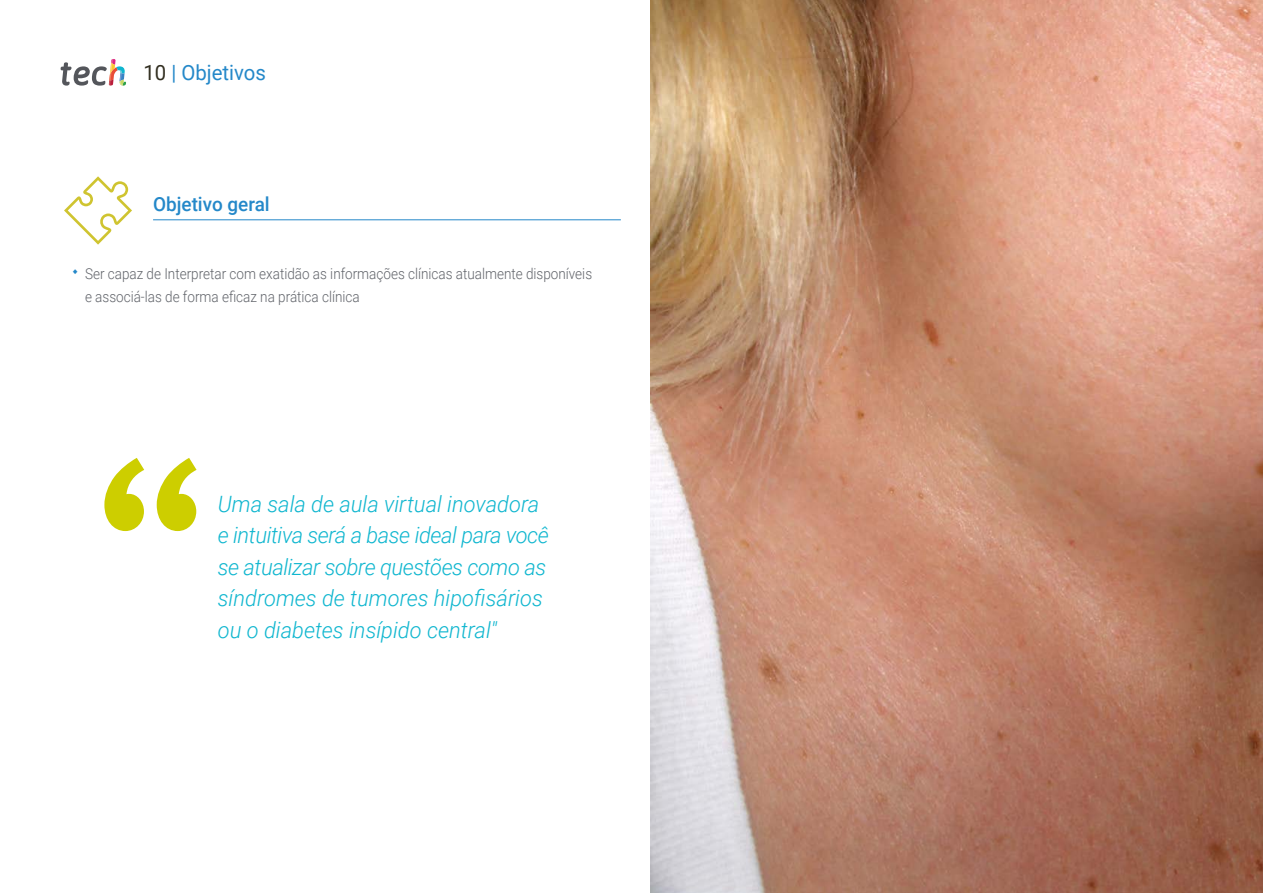
<style>
.page{position:relative;width:1263px;height:893px;background:#fff}
.page>*{position:absolute;margin:0;border:0;box-sizing:border-box;transform-origin:0 0}
.t1{font:italic 300 22.5px/31.5px "Roboto";color:#0fb6cf}
.t2{font:21px "Roboto";color:#2488c9}
.t3{font:500 19.5px "Roboto";color:#2488c9}
.t4{font:300 15px/22.5px "Roboto";color:#61646a;scale:.9 1}
.s1{color:#312e20}
</style>
<div class="page">
<hr style="left:153px;top:219px;width:468px;height:1px;background:#2488c9">
<svg style="left:64px;top:176px;width:68px;height:69px"></svg>
<svg style="left:61px;top:59px;width:65px;height:27px"></svg>
<img style="left:651px;top:0;width:612px;height:893px">
<svg style="left:104px;top:458px;width:93px;height:73px"></svg>
<p class="t2" style="left:144px;top:57px;width:124px"><span class="s1">10</span> | Objetivos</p>
<p class="t3" style="left:153px;top:191px;width:118px">Objetivo geral</p>
<p class="t4" style="left:85px;top:262px;width:565px">Ser capaz de Interpretar com exatidão as informações clínicas atualmente disponíveis e associá-las de forma eficaz na prática clínica</p>
<p class="t1" style="left:218px;top:487px;width:332px">Uma sala de aula virtual inovadora e intuitiva será a base ideal para você se atualizar sobre questões como as síndromes de tumores hipofisários ou o diabetes insípido central"</p>
</div>
